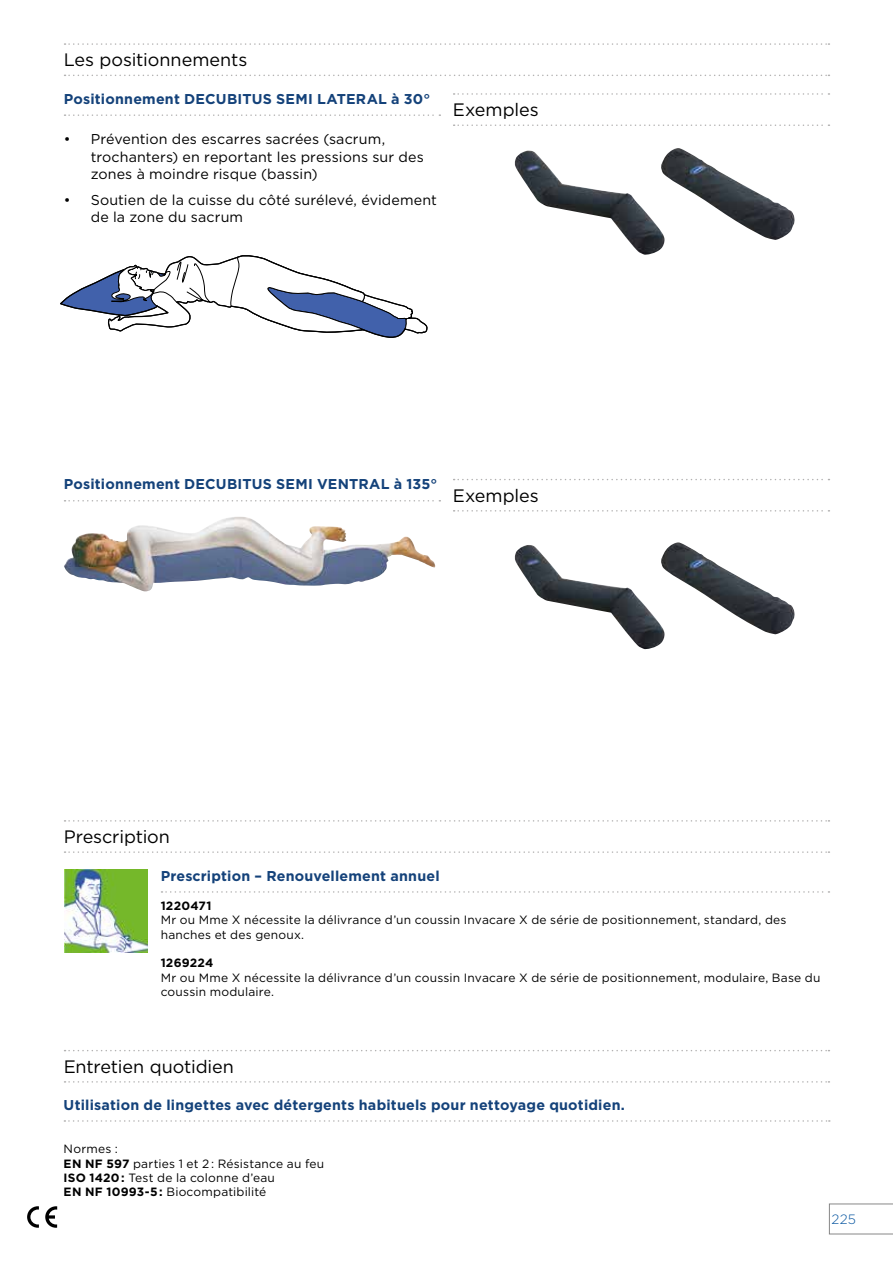
<style>
.page{position:relative;width:893px;height:1263px;background:#fff}
.page>*{position:absolute;margin:0;border:0;box-sizing:border-box;transform-origin:0 0}
.t1{font:18px "Gotham";letter-spacing:-.005em;color:#000}
.t2{font:700 14.25px "Gotham";letter-spacing:.015em;color:#14427a}
.t3{font:14.25px/17.2px "Gotham";letter-spacing:.01em;color:#000}
.t4{font:300 13.5px "Gotham";color:#0755a0}
.t5{font:12px/14.4px "Gotham";letter-spacing:.015em;color:#000}
.t6{font:700 12px "Gotham";color:#000}
.s1{font-weight:700}
</style>
<div class="page">
<svg style="left:45px;top:1206px;width:12px;height:22px"></svg>
<svg style="left:27px;top:1206px;width:12px;height:22px"></svg>
<svg style="left:65px;top:114px;width:375px;height:2px"></svg>
<svg style="left:65px;top:500px;width:375px;height:1px"></svg>
<img style="left:514px;top:151px;width:151px;height:104px">
<img style="left:661px;top:148px;width:134px;height:92px">
<img style="left:64px;top:869px;width:83px;height:84px">
<svg style="left:161px;top:891px;width:668px;height:2px"></svg>
<svg style="left:64px;top:1120px;width:766px;height:2px"></svg>
<img style="left:514px;top:545px;width:151px;height:105px">
<img style="left:661px;top:542px;width:134px;height:93px">
<svg style="left:65px;top:43px;width:764px;height:2px"></svg>
<svg style="left:65px;top:75px;width:764px;height:1px"></svg>
<svg style="left:60px;top:255px;width:368px;height:83px"></svg>
<svg style="left:454px;top:93px;width:375px;height:2px"></svg>
<svg style="left:454px;top:124px;width:375px;height:2px"></svg>
<img style="left:64px;top:519px;width:372px;height:72px">
<svg style="left:454px;top:479px;width:375px;height:1px"></svg>
<svg style="left:454px;top:510px;width:375px;height:2px"></svg>
<svg style="left:65px;top:820px;width:764px;height:2px"></svg>
<svg style="left:65px;top:851px;width:764px;height:2px"></svg>
<svg style="left:65px;top:1050px;width:764px;height:1px"></svg>
<svg style="left:65px;top:1081px;width:764px;height:1px"></svg>
<svg style="left:829px;top:1204px;width:64px;height:30px"></svg>
<h1 class="t1" style="left:64px;top:48px;width:185px">Les positionnements</h1>
<p class="t2" style="left:64px;top:89px;width:368px">Positionnement DECUBITUS SEMI LATERAL à 30°</p>
<p class="t3" style="left:91px;top:130px;width:334px;text-indent:-27px">• Prévention des escarres sacrées (sacrum, trochanters) en reportant les pressions sur des zones à moindre risque (bassin)</p>
<p class="t3" style="left:91px;top:191px;width:348px;text-indent:-27px">• Soutien de la cuisse du côté surélevé, évidement de la zone du sacrum</p>
<h1 class="t1" style="left:453px;top:98px;width:88px">Exemples</h1>
<p class="t2" style="left:64px;top:475px;width:375px">Positionnement DECUBITUS SEMI VENTRAL à 135°</p>
<h1 class="t1" style="left:453px;top:484px;width:88px">Exemples</h1>
<h1 class="t1" style="left:64px;top:825px;width:108px">Prescription</h1>
<p class="t2" style="left:161px;top:866px;width:280px">Prescription – Renouvellement annuel</p>
<p class="t6" style="left:161px;top:898px;width:52px">1220471</p>
<p class="t5" style="left:161px;top:912px;width:627px">Mr ou Mme X nécessite la délivrance d’un coussin Invacare X de série de positionnement, standard, des hanches et des genoux.</p>
<p class="t6" style="left:161px;top:955px;width:54px">1269224</p>
<p class="t5" style="left:161px;top:970px;width:661px">Mr ou Mme X nécessite la délivrance d’un coussin Invacare X de série de positionnement, modulaire, Base du coussin modulaire.</p>
<h1 class="t1" style="left:64px;top:1055px;width:172px">Entretien quotidien</h1>
<p class="t2" style="left:64px;top:1095px;width:563px">Utilisation de lingettes avec détergents habituels pour nettoyage quotidien.</p>
<p class="t5" style="left:64px;top:1141px;width:262px">Normes :<br><span class="s1">EN NF 597</span> parties 1 et 2 : Résistance au feu<br><span class="s1">ISO 1420 :</span> Test de la colonne d’eau<br><span class="s1">EN NF 10993-5 :</span> Biocompatibilité</p>
<p class="t4" style="left:831px;top:1211px;width:26px">225</p>
</div>
